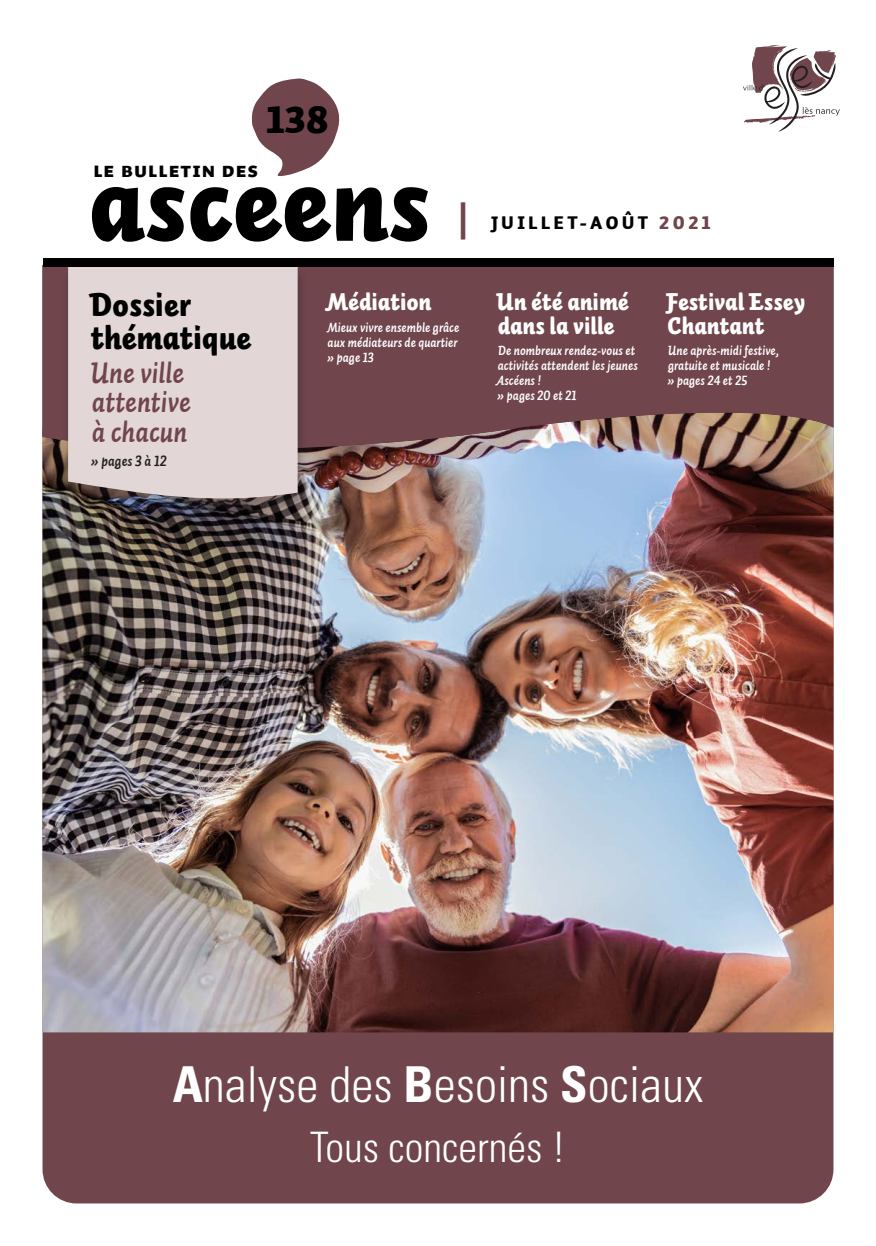
<style>
.page{position:relative;width:876px;height:1246px;background:#fff}
.page>*{position:absolute;margin:0;border:0;box-sizing:border-box;transform-origin:0 0}
.t1{font:108px "Auto 2 Black Italic LF";color:#000001}
.t2{font:300 condensed 49.5px "Univers";color:#fff}
.t3{font:300 condensed 42px "Univers";color:#fff}
.t4{font:37.65px "Auto 2 Black LF";color:#000001}
.t5{font:33px/33px "Auto 2 Black Italic LF";color:#000001}
.t6{font:30px/29.2px "Auto 2 Bold Italic LF";color:#70454c;scale:.9 1}
.t7{font:24px/24px "Auto 2 Black Italic LF";color:#fff}
.t8{font:21px "Auto 2 Black Sm Cp";letter-spacing:.05em;color:#000001}
.t9{font:18px "Auto 2 Black LF";letter-spacing:.2em;color:#000001}
.t10{font:15px "Auto 2 Bold Italic LF";color:#231f20;scale:.9 1}
.t11{font:13.5px/15px "Auto 2 Bold Italic LF";color:#fff;scale:.9 1}
.s1{font-size:36px;color:#70454c}
.s2{color:#70454c}
.s3{font-weight:700}
</style>
<div class="page">
<div style="left:43px;top:397px;width:790px;height:806px;background:#70454c;border-radius:34px"></div>
<img style="left:43px;top:464px;width:790px;height:568px">
<svg style="left:43px;top:267px;width:790px;height:197px;background:#775155"></svg>
<svg style="left:251px;top:78px;width:89px;height:99px"></svg>
<div style="left:61px;top:267px;width:247px;height:248px;background:#231f20;opacity:.35"></div>
<div style="left:68px;top:267px;width:230px;height:239px;background:#e2d6d6"></div>
<div style="left:43px;top:259px;width:790px;height:8px;background:#000001"></div>
<svg style="left:743px;top:45px;width:97px;height:87px"></svg>
<h3 class="t4" style="left:266px;top:95px;width:64px">138</h3>
<h3 class="t8" style="left:93px;top:158px;width:166px">LE BULLETIN DES</h3>
<h1 class="t1" style="left:91px;top:132px;width:356px">asceens</h1>
<h3 class="t9" style="left:456px;top:211px;width:256px"><span class="s1">|</span> JUILLET-AOÛT <span class="s2">2021</span></h3>
<h3 class="t5" style="left:91px;top:289px;width:168px">Dossier thématique</h3>
<h3 class="t6" style="left:91px;top:359px;width:113px">Une ville attentive à chacun</h3>
<p class="t10" style="left:90px;top:451px;width:86px">» pages 3 à 12</p>
<h3 class="t7" style="left:325px;top:290px;width:112px">Médiation</h3>
<p class="t11" style="left:327px;top:320px;width:149px">Mieux vivre ensemble grâce aux médiateurs de quartier » page 13</p>
<h3 class="t7" style="left:497px;top:290px;width:134px">Un été animé dans la ville</h3>
<p class="t11" style="left:495px;top:343px;width:160px">De nombreux rendez-vous et activités attendent les jeunes<br>Ascéens !<br>» pages 20 et 21</p>
<h3 class="t7" style="left:667px;top:290px;width:144px">Festival Essey<br>Chantant</h3>
<p class="t11" style="left:667px;top:343px;width:126px">Une après-midi festive, gratuite et musicale ! » pages 24 et 25</p>
<h2 class="t2" style="left:173px;top:1055px;width:532px"><span class="s3">A</span>nalyse des <span class="s3">B</span>esoins <span class="s3">S</span>ociaux</h2>
<h3 class="t3" style="left:310px;top:1122px;width:257px">Tous concernés !</h3>
</div>
